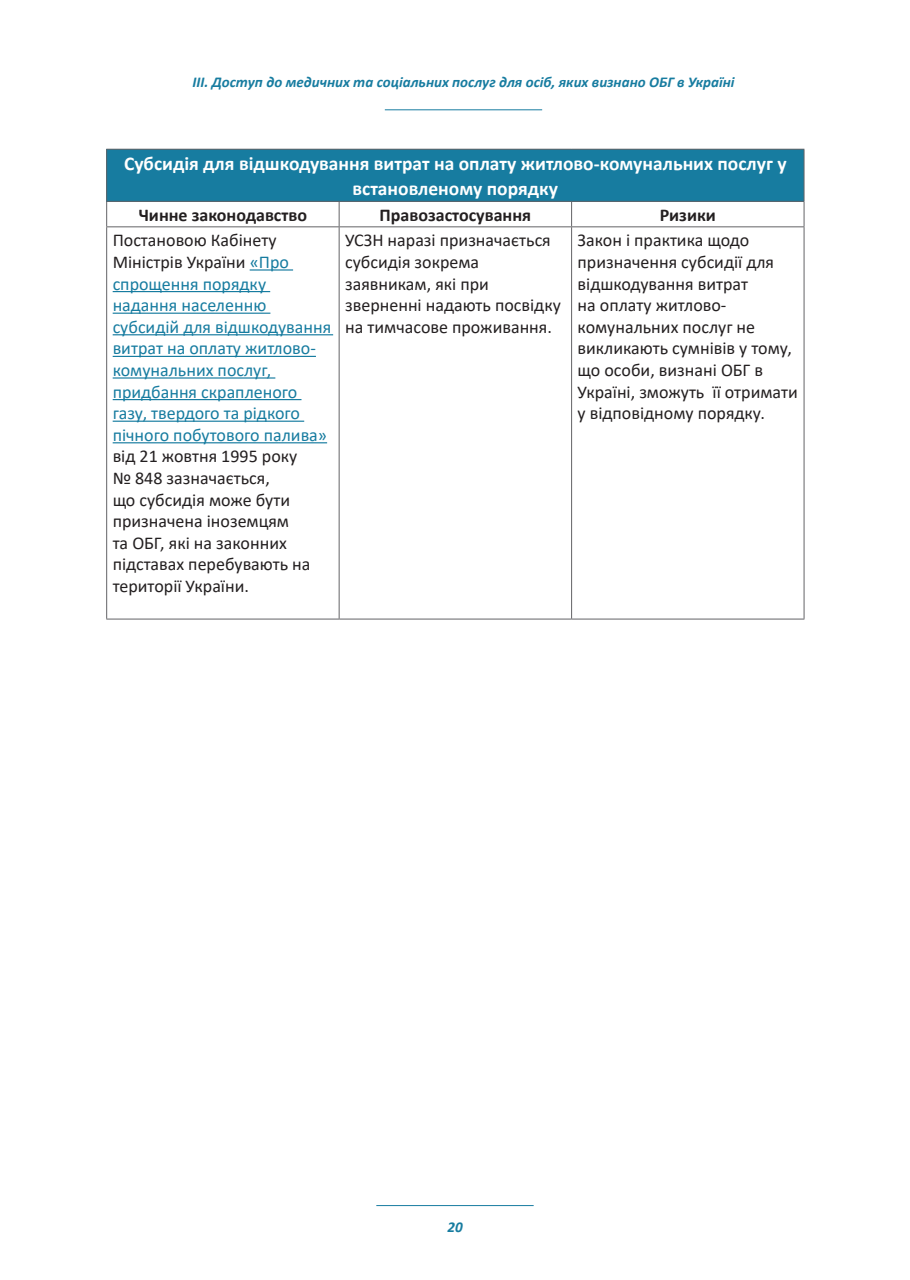
<style>
.page{position:relative;width:910px;height:1280px;background:#fff}
.page>*{position:absolute;margin:0;border:0;box-sizing:border-box;transform-origin:0 0}
.t1{font:700 19.5px/25.5px "Calibri";color:#fff;text-align:center}
.t2{font:18px/21.6px "Calibri";color:#177ca0}
.t3{font:18px/21.6px "Calibri";color:#231f20}
.t4{font:700 18px "Calibri";color:#231f20}
.t5{font:italic 700 15px "Calibri";color:#177ca0}
.s1{color:#231f20}
</style>
<div class="page">
<hr style="left:385px;top:109px;width:157px;height:1px;background:#177ca0">
<hr style="left:376px;top:1205px;width:158px;height:1px;background:#177ca0">
<div style="left:107px;top:149px;width:697px;height:52px;background:#177ca0"></div>
<hr style="left:106px;top:149px;width:233px;height:1px;background:#636366">
<hr style="left:106px;top:150px;width:1px;height:51px;background:#636366">
<hr style="left:339px;top:149px;width:233px;height:1px;background:#636366">
<hr style="left:572px;top:149px;width:232px;height:1px;background:#636366">
<hr style="left:804px;top:150px;width:1px;height:51px;background:#636366">
<hr style="left:106px;top:201px;width:233px;height:1px;background:#636366">
<svg style="left:106px;top:202px;width:1px;height:24px"></svg>
<hr style="left:339px;top:201px;width:233px;height:1px;background:#636366">
<svg style="left:339px;top:202px;width:1px;height:24px"></svg>
<hr style="left:572px;top:201px;width:232px;height:1px;background:#636366">
<svg style="left:571px;top:202px;width:1px;height:24px"></svg>
<svg style="left:804px;top:202px;width:1px;height:24px"></svg>
<hr style="left:106px;top:226px;width:233px;height:1px;background:#636366">
<hr style="left:106px;top:227px;width:1px;height:392px;background:#636366">
<hr style="left:339px;top:226px;width:233px;height:1px;background:#636366">
<hr style="left:339px;top:227px;width:1px;height:392px;background:#636366">
<hr style="left:572px;top:226px;width:232px;height:1px;background:#636366">
<hr style="left:571px;top:227px;width:1px;height:392px;background:#636366">
<hr style="left:804px;top:227px;width:1px;height:392px;background:#636366">
<hr style="left:106px;top:619px;width:233px;height:1px;background:#636366">
<hr style="left:339px;top:619px;width:233px;height:1px;background:#636366">
<hr style="left:572px;top:619px;width:232px;height:1px;background:#636366">
<hr style="left:250px;top:269px;width:43px;height:2px;background:#177ca0">
<hr style="left:113px;top:291px;width:157px;height:1px;background:#177ca0">
<hr style="left:113px;top:313px;width:157px;height:1px;background:#177ca0">
<hr style="left:113px;top:334px;width:220px;height:1px;background:#177ca0">
<hr style="left:113px;top:356px;width:203px;height:1px;background:#177ca0">
<hr style="left:113px;top:377px;width:162px;height:2px;background:#177ca0">
<hr style="left:113px;top:399px;width:188px;height:1px;background:#177ca0">
<hr style="left:113px;top:421px;width:191px;height:1px;background:#177ca0">
<hr style="left:113px;top:442px;width:214px;height:1px;background:#177ca0">
<p class="t5" style="left:192px;top:71px;width:544px">ІІІ. Доступ до медичних та соціальних послуг для осіб, яких визнано ОБГ в Україні</p>
<p class="t1" style="left:124px;top:150px;width:664px">Субсидія для відшкодування витрат на оплату житлово-комунальних послуг у встановленому порядку</p>
<p class="t4" style="left:139px;top:202px;width:170px">Чинне законодавство</p>
<p class="t4" style="left:380px;top:202px;width:153px">Правозастосування</p>
<p class="t4" style="left:660px;top:202px;width:58px">Ризики</p>
<p class="t2" style="left:113px;top:229px;width:220px"><span class="s1">Постановою Кабінету<br>Міністрів України</span> «Про спрощення порядку надання населенню субсидій для відшкодування витрат на оплату житлово&shy;комунальних послуг, придбання скрапленого газу, твердого та рідкого пічного побутового палива» <span class="s1">від 21 жовтня 1995 року<br>№ 848 зазначається,<br>що субсидія може бути призначена іноземцям<br>та ОБГ, які на законних підставах перебувають на території України.</span></p>
<p class="t3" style="left:345px;top:229px;width:217px">УСЗН наразі призначається субсидія зокрема заявникам, які при зверненні надають посвідку на тимчасове проживання.</p>
<p class="t3" style="left:578px;top:229px;width:222px">Закон і практика щодо призначення субсидії для відшкодування витрат<br>на оплату житлово&shy;комунальних послуг не викликають сумнівів у тому, що особи, визнані ОБГ в<br>Україні, зможуть її отримати у відповідному порядку.</p>
<p class="t5" style="left:447px;top:1216px;width:17px">20</p>
</div>
